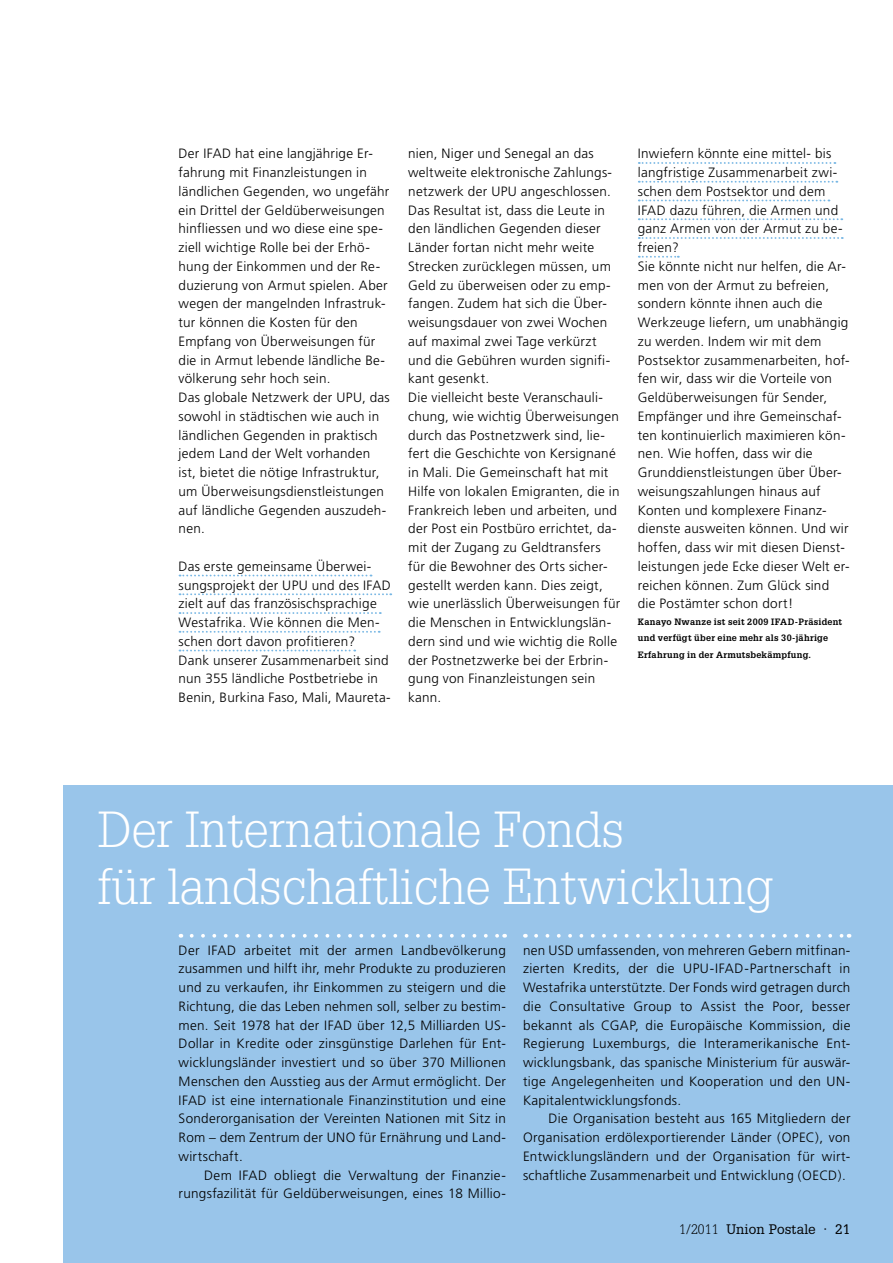
<style>
.page{position:relative;width:893px;height:1263px;background:#fff}
.page>*{position:absolute;margin:0;border:0;box-sizing:border-box;transform-origin:0 0}
.t1{font:300 49.5px/56.2px "Glypha LT Std";color:#fff}
.t2{font:300 13.5px/18.8px "Frutiger";letter-spacing:.02em;color:#000}
.t3{font:13.5px "Glypha LT Std";letter-spacing:.01em;color:#000}
.t4{font:700 9px/16.5px "Glypha LT Std";letter-spacing:.025em;color:#000}
.s1{font-weight:300}
</style>
<div class="page">
<div style="left:64px;top:786px;width:829px;height:477px;background:#99c5ea"></div>
<svg style="left:192px;top:934px;width:313px;height:4px"></svg>
<svg style="left:536px;top:934px;width:307px;height:4px"></svg>
<svg style="left:180px;top:575px;width:192px;height:1px"></svg>
<svg style="left:180px;top:593px;width:211px;height:2px"></svg>
<svg style="left:180px;top:612px;width:201px;height:2px"></svg>
<svg style="left:180px;top:631px;width:200px;height:2px"></svg>
<svg style="left:180px;top:650px;width:175px;height:1px"></svg>
<svg style="left:639px;top:162px;width:196px;height:2px"></svg>
<svg style="left:639px;top:181px;width:198px;height:2px"></svg>
<svg style="left:639px;top:200px;width:190px;height:1px"></svg>
<svg style="left:639px;top:218px;width:203px;height:2px"></svg>
<svg style="left:639px;top:237px;width:204px;height:2px"></svg>
<svg style="left:639px;top:256px;width:40px;height:2px"></svg>
<p class="t2" style="left:179px;top:144px;width:213px">Der IFAD hat eine langjährige Er&shy;fahrung mit Finanzleistungen in ländlichen Gegenden, wo ungefähr ein Drittel der Geldüberweisungen hinfliessen und wo diese eine spe&shy;ziell wichtige Rolle bei der Erhö&shy;hung der Einkommen und der Re&shy;duzierung von Armut spielen. Aber wegen der mangelnden Infrastruk&shy;tur können die Kosten für den<br>Empfang von Überweisungen für die in Armut lebende ländliche Be&shy;völkerung sehr hoch sein.<br>Das globale Netzwerk der UPU, das sowohl in städtischen wie auch in ländlichen Gegenden in praktisch jedem Land der Welt vorhanden ist, bietet die nötige Infrastruktur, um Überweisungsdienstleistungen auf ländliche Gegenden auszudeh&shy;nen.</p>
<p class="t2" style="left:179px;top:557px;width:214px">Das erste gemeinsame Überwei&shy;sungsprojekt der UPU und des IFAD zielt auf das französischsprachige Westafrika. Wie können die Men&shy;schen dort davon profitieren?<br>Dank unserer Zusammenarbeit sind nun 355 ländliche Postbetriebe in Benin, Burkina Faso, Mali, Maureta-</p>
<p class="t2" style="left:408px;top:144px;width:214px">nien, Niger und Senegal an das weltweite elektronische Zahlungs&shy;netzwerk der UPU angeschlossen.<br>Das Resultat ist, dass die Leute in den ländlichen Gegenden dieser<br>Länder fortan nicht mehr weite<br>Strecken zurücklegen müssen, um<br>Geld zu überweisen oder zu emp&shy;fangen. Zudem hat sich die Über&shy;weisungsdauer von zwei Wochen auf maximal zwei Tage verkürzt und die Gebühren wurden signifi&shy;kant gesenkt.<br>Die vielleicht beste Veranschauli&shy;chung, wie wichtig Überweisungen durch das Postnetzwerk sind, lie&shy;fert die Geschichte von Kersignané in Mali. Die Gemeinschaft hat mit<br>Hilfe von lokalen Emigranten, die in<br>Frankreich leben und arbeiten, und der Post ein Postbüro errichtet, da&shy;mit der Zugang zu Geldtransfers für die Bewohner des Orts sicher&shy;gestellt werden kann. Dies zeigt, wie unerlässlich Überweisungen für die Menschen in Entwicklungslän&shy;dern sind und wie wichtig die Rolle der Postnetzwerke bei der Erbrin&shy;gung von Finanzleistungen sein kann.</p>
<p class="t2" style="left:638px;top:144px;width:213px">Inwiefern könnte eine mittel- bis langfristige Zusammenarbeit zwi&shy;schen dem Postsektor und dem<br>IFAD dazu führen, die Armen und ganz Armen von der Armut zu be&shy;freien?<br>Sie könnte nicht nur helfen, die Ar&shy;men von der Armut zu befreien, sondern könnte ihnen auch die<br>Werkzeuge liefern, um unabhängig zu werden. Indem wir mit dem<br>Postsektor zusammenarbeiten, hof&shy;fen wir, dass wir die Vorteile von<br>Geldüberweisungen für Sender,<br>Empfänger und ihre Gemeinschaf&shy;ten kontinuierlich maximieren kön&shy;nen. Wie hoffen, dass wir die<br>Grunddienstleistungen über Über&shy;weisungszahlungen hinaus auf<br>Konten und komplexere Finanz&shy;dienste ausweiten können. Und wir hoffen, dass wir mit diesen Dienst&shy;leistungen jede Ecke dieser Welt er&shy;reichen können. Zum Glück sind die Postämter schon dort!</p>
<p class="t4" style="left:638px;top:613px;width:206px">Kanayo Nwanze ist seit 2009 IFAD-Präsident und verfügt über eine mehr als 30-jährige<br>Erfahrung in der Armutsbekämpfung.</p>
<h1 class="t1" style="left:98px;top:802px;width:677px">Der Internationale Fonds<br>für landschaftliche Entwicklung</h1>
<p class="t2" style="left:179px;top:941px;width:329px;text-align:justify">Der IFAD arbeitet mit der armen Landbevölkerung zusammen und hilft ihr, mehr Produkte zu produzieren und zu verkaufen, ihr Einkommen zu steigern und die Richtung, die das Leben nehmen soll, selber zu bestim&shy;men. Seit 1978 hat der IFAD über 12,5 Milliarden US-Dollar in Kredite oder zinsgünstige Darlehen für Ent&shy;wicklungsländer investiert und so über 370 Millionen Menschen den Ausstieg aus der Armut ermöglicht. Der IFAD ist eine internationale Finanzinstitution und eine Sonderorganisation der Vereinten Nationen mit Sitz in Rom – dem Zentrum der UNO für Ernährung und Land&shy;wirtschaft.</p>
<p class="t2" style="left:179px;top:1166px;width:329px;text-align:right">Dem IFAD obliegt die Verwaltung der Finanzie&shy;rungsfazilität für Geldüberweisungen, eines 18 Millio-</p>
<p class="t2" style="left:523px;top:941px;width:329px;text-align:justify">nen USD umfassenden, von mehreren Gebern mitfinan&shy;zierten Kredits, der die UPU-IFAD-Partnerschaft in Westafrika unterstützte. Der Fonds wird getragen durch die Consultative Group to Assist the Poor, besser bekannt als CGAP, die Europäische Kommission, die Regierung Luxemburgs, die Interamerikanische Ent&shy;wicklungsbank, das spanische Ministerium für auswär&shy;tige Angelegenheiten und Kooperation und den UN-Kapitalentwicklungsfonds.</p>
<p class="t2" style="left:523px;top:1109px;width:329px;text-align:justify;text-indent:26px">Die Organisation besteht aus 165 Mitgliedern der Organisation erdölexportierender Länder (OPEC), von Entwicklungsländern und der Organisation für wirt&shy;schaftliche Zusammenarbeit und Entwicklung (OECD).</p>
<p class="t3" style="left:679px;top:1221px;width:173px"><span class="s1">1/2011</span> Union Postale · 21</p>
</div>
